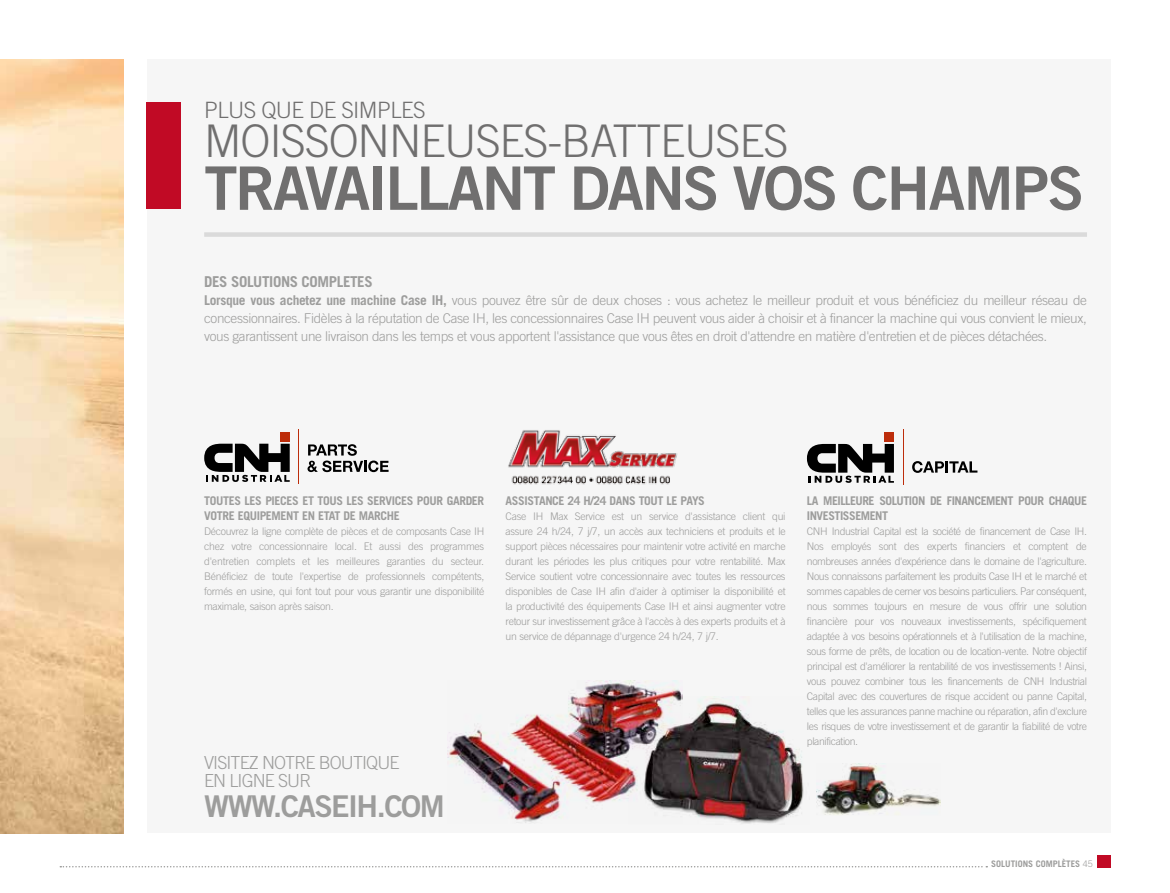
<style>
.page{position:relative;width:1170px;height:893px;background:#fff}
.page>*{position:absolute;margin:0;border:0;box-sizing:border-box;transform-origin:0 0}
.t1{font:60px "Trade Gothic LT Std Bd 2";letter-spacing:-.04em;color:#706f6f}
.t2{font:300 45px "Trade Gothic LT Std";letter-spacing:-.025em;color:#706f6f}
.t3{font:30px "Trade Gothic LT Std Bd 2";letter-spacing:-.05em;color:#9d9d9c}
.t4{font:300 22.5px "Trade Gothic LT Std";letter-spacing:-.025em;color:#706f6f}
.t5{font:300 18px/18px "Trade Gothic LT Std";letter-spacing:-.05em;color:#9d9d9c}
.t6{font:700 15px "Trade Gothic LT Std";letter-spacing:-.025em;color:#9d9d9c}
.t7{font:300 13.5px/18px "Trade Gothic LT Std";letter-spacing:-.025em;color:#9d9d9c;text-align:justify}
.t8{font:700 12px/15px "Trade Gothic LT Std";letter-spacing:-.03em;color:#9d9d9c}
.t9{font:300 10.5px/15px "Trade Gothic LT Std";letter-spacing:-.03em;color:#9d9d9c;text-align:justify}
.t10{font:700 9px "Trade Gothic LT Std";color:#9d9d9c}
.s1{font-weight:700}
.s2{font-weight:300}
</style>
<div class="page">
<div style="left:1096px;top:855px;width:14px;height:12px;background:#c10a25"></div>
<svg style="left:60px;top:866px;width:927px;height:1px"></svg>
<div style="left:147px;top:60px;width:963px;height:773px;background:#f6f6f6"></div>
<img style="left:0;top:60px;width:123px;height:773px">
<div style="left:204px;top:232px;width:882px;height:5px;background:#dadada"></div>
<div style="left:147px;top:102px;width:34px;height:106px;background:#c10a25"></div>
<img style="left:508px;top:430px;width:169px;height:55px">
<img style="left:447px;top:681px;width:235px;height:142px">
<img style="left:511px;top:684px;width:117px;height:118px">
<img style="left:628px;top:697px;width:176px;height:127px">
<img style="left:645px;top:704px;width:156px;height:116px">
<img style="left:816px;top:764px;width:124px;height:51px">
<img style="left:818px;top:767px;width:121px;height:45px">
<div style="left:884px;top:432px;width:9px;height:10px;background:#bd2d0b"></div>
<svg style="left:806px;top:444px;width:87px;height:39px"></svg>
<svg style="left:912px;top:461px;width:65px;height:12px"></svg>
<hr style="left:902px;top:429px;width:1px;height:56px;background:#bd2d0b">
<div style="left:280px;top:432px;width:10px;height:9px;background:#bd2d0a"></div>
<svg style="left:204px;top:444px;width:86px;height:38px"></svg>
<svg style="left:307px;top:444px;width:81px;height:28px"></svg>
<hr style="left:298px;top:429px;width:1px;height:55px;background:#bd2d0a">
<h3 class="t4" style="left:204px;top:97px;width:223px">PLUS QUE DE SIMPLES</h3>
<h2 class="t2" style="left:204px;top:115px;width:585px">MOISSONNEUSES-BATTEUSES</h2>
<h1 class="t1" style="left:204px;top:151px;width:881px">TRAVAILLANT DANS VOS CHAMPS</h1>
<h3 class="t6" style="left:204px;top:273px;width:170px">DES SOLUTIONS COMPLETES</h3>
<p class="t7" style="left:204px;top:291px;width:884px"><span class="s1">Lorsque vous achetez une machine Case IH,</span> vous pouvez être sûr de deux choses : vous achetez le meilleur produit et vous bénéficiez du meilleur réseau de concessionnaires. Fidèles à la réputation de Case IH, les concessionnaires Case IH peuvent vous aider à choisir et à financer la machine qui vous convient le mieux, vous garantissent une livraison dans les temps et vous apportent l'assistance que vous êtes en droit d'attendre en matière d'entretien et de pièces détachées.</p>
<p class="t8" style="left:204px;top:493px;width:281px">TOUTES LES PIECES ET TOUS LES SERVICES POUR GARDER<br>VOTRE EQUIPEMENT EN ETAT DE MARCHE</p>
<p class="t9" style="left:204px;top:524px;width:281px">Découvrez la ligne complète de pièces et de composants Case IH chez votre concessionnaire local. Et aussi des programmes d'entretien complets et les meilleures garanties du secteur.<br>Bénéficiez de toute l'expertise de professionnels compétents, formés en usine, qui font tout pour vous garantir une disponibilité maximale, saison après saison.</p>
<h3 class="t5" style="left:204px;top:753px;width:197px">VISITEZ NOTRE BOUTIQUE<br>EN LIGNE SUR</h3>
<h3 class="t3" style="left:204px;top:787px;width:242px">WWW.CASEIH.COM</h3>
<p class="t8" style="left:505px;top:493px;width:201px">ASSISTANCE 24 H/24 DANS TOUT LE PAYS</p>
<p class="t9" style="left:505px;top:509px;width:281px">Case IH Max Service est un service d'assistance client qui assure 24 h/24, 7 j/7, un accès aux techniciens et produits et le support pièces nécessaires pour maintenir votre activité en marche durant les périodes les plus critiques pour votre rentabilité. Max Service soutient votre concessionnaire avec toutes les ressources disponibles de Case IH afin d'aider à optimiser la disponibilité et la productivité des équipements Case IH et ainsi augmenter votre retour sur investissement grâce à l'accès à des experts produits et à un service de dépannage d'urgence 24 h/24, 7 j/7.</p>
<p class="t8" style="left:806px;top:493px;width:281px">LA MEILLEURE SOLUTION DE FINANCEMENT POUR CHAQUE<br>INVESTISSEMENT</p>
<p class="t9" style="left:806px;top:524px;width:281px">CNH Industrial Capital est la société de financement de Case IH.<br>Nos employés sont des experts financiers et comptent de nombreuses années d'expérience dans le domaine de l'agriculture.<br>Nous connaissons parfaitement les produits Case IH et le marché et sommes capables de cerner vos besoins particuliers. Par conséquent, nous sommes toujours en mesure de vous offrir une solution financière pour vos nouveaux investissements, spécifiquement adaptée à vos besoins opérationnels et à l'utilisation de la machine, sous forme de prêts, de location ou de location-vente. Notre objectif principal est d'améliorer la rentabilité de vos investissements ! Ainsi, vous pouvez combiner tous les financements de CNH Industrial Capital avec des couvertures de risque accident ou panne Capital, telles que les assurances panne machine ou réparation, afin d'exclure les risques de votre investissement et de garantir la fiabilité de votre planification.</p>
<p class="t10" style="left:991px;top:859px;width:103px">SOLUTIONS COMPLÈTES <span class="s2">45</span></p>
</div>
